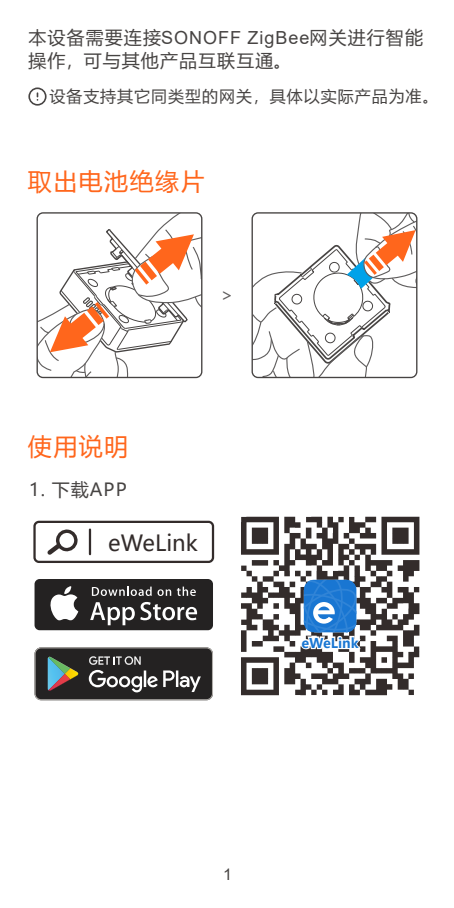
<style>
.page{position:relative;width:454px;height:908px;background:#fff}
.page>*{position:absolute;margin:0;border:0;box-sizing:border-box;transform-origin:0 0}
.t1{font:24px "Microsoft Ya Hei";letter-spacing:.06em;color:#ff661c}
.t2{font:22px "Microsoft Ya Hei";color:#332c2b}
.t3{font:18px/23.6px "Microsoft Ya Hei";letter-spacing:.06em;color:#474443}
.t4{font:16.8px "Microsoft Ya Hei";color:#5f5d5d}
.t5{font:16px "Microsoft Ya Hei";letter-spacing:.06em;color:#474443}
.t6{font:16px "Arial";color:#474443}
.t7{font:700 13.2px "Microsoft Ya Hei";color:#1976d2}
.s1{font-family:"Arial"}
</style>
<div class="page">
<svg style="left:241px;top:516px;width:178px;height:179px"></svg>
<svg style="left:304px;top:579px;width:53px;height:53px;background:#3c88d4"></svg>
<div style="left:35px;top:578px;width:178px;height:52px;background:#242222;border-radius:5px"></div>
<svg style="left:50px;top:586px;width:28px;height:34px"></svg>
<svg style="left:90px;top:602px;width:107px;height:23px"></svg>
<svg style="left:92px;top:586px;width:79px;height:9px"></svg>
<svg style="left:177px;top:586px;width:19px;height:9px"></svg>
<div style="left:55px;top:528px;width:23px;height:23px;border:3px solid #332c2b;border-radius:50%"></div>
<svg style="left:47px;top:539px;width:18px;height:16px"></svg>
<div style="left:33px;top:520px;width:181px;height:42px;border:2px solid #332c2b;border-radius:4px"></div>
<hr style="left:89px;top:529px;width:2px;height:25px;background:#332c2b">
<svg style="left:35px;top:647px;width:178px;height:53px;background:#454544"></svg>
<svg style="left:28px;top:87px;width:19px;height:19px"></svg>
<div style="left:251px;top:212px;width:166px;height:166px;border:1px solid #474443;border-radius:6px"></div>
<svg style="left:252px;top:213px;width:164px;height:164px"></svg>
<svg style="left:37px;top:213px;width:165px;height:164px"></svg>
<p class="t3" style="left:29px;top:27px;width:396px">本设备需要连接<span class="s1">SONOFF ZigBee</span>网关进行智能操作，可与其他产品互联互通。</p>
<p class="t5" style="left:49px;top:89px;width:390px">设备支持其它同类型的网关，具体以实际产品为准。</p>
<h1 class="t1" style="left:28px;top:171px;width:178px">取出电池绝缘片</h1>
<p class="t4" style="left:220px;top:287px;width:14px">&gt;</p>
<h1 class="t1" style="left:28px;top:435px;width:102px">使用说明</h1>
<p class="t3" style="left:29px;top:479px;width:99px">1. 下载APP</p>
<p class="t2" style="left:108px;top:532px;width:91px">eWeLink</p>
<p class="t7" style="left:301px;top:636px;width:59px">eWeLink</p>
<p class="t6" style="left:223px;top:867px;width:10px">1</p>
</div>
